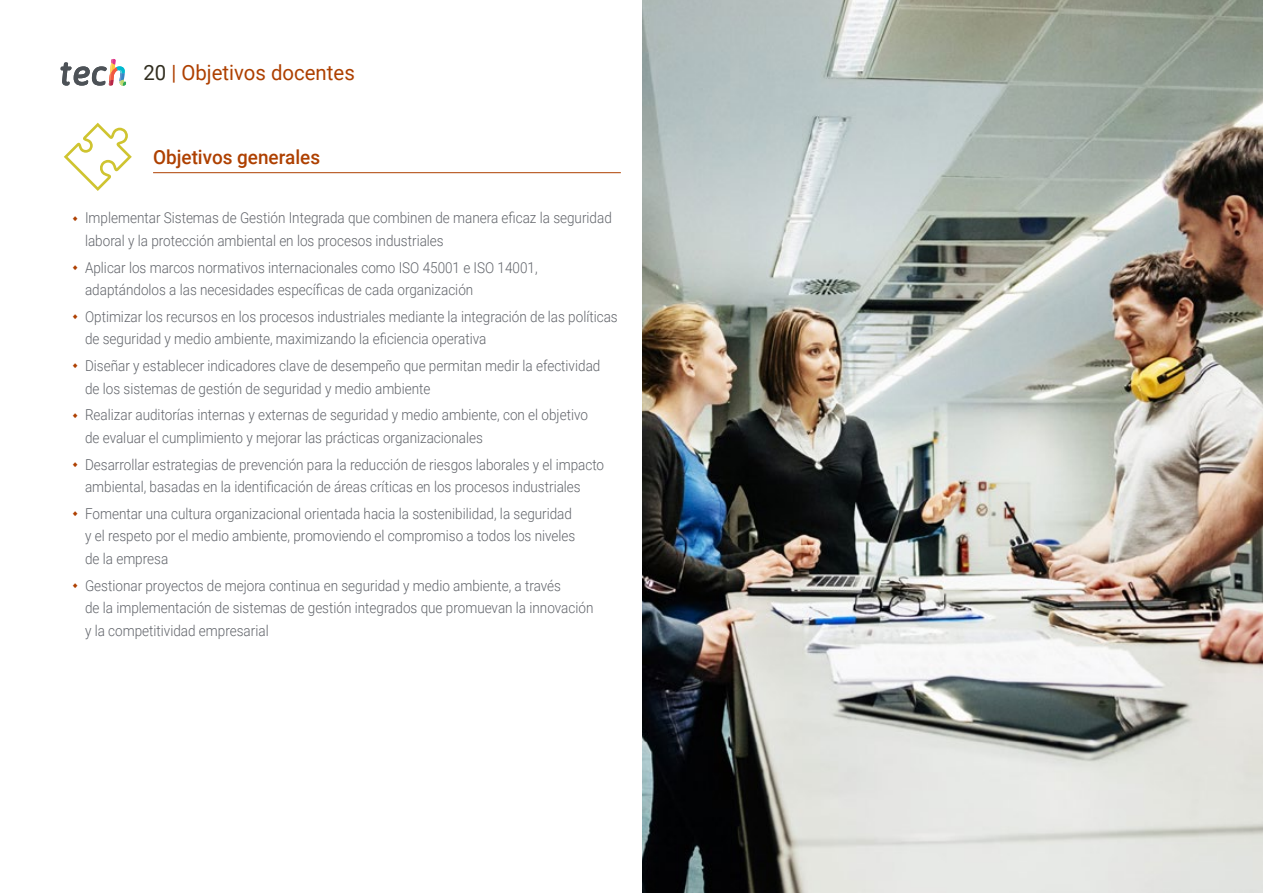
<style>
.page{position:relative;width:1263px;height:893px;background:#fff}
.page>*{position:absolute;margin:0;border:0;box-sizing:border-box;transform-origin:0 0}
.t1{font:21px "Roboto";color:#ae4000}
.t2{font:500 19.5px "Roboto";color:#ae4000}
.t3{font:300 15px/22.5px "Roboto";color:#61646a;scale:.9 1}
.s1{color:#312e20}
</style>
<div class="page">
<hr style="left:153px;top:172px;width:468px;height:1px;background:#ae4000">
<svg style="left:64px;top:123px;width:68px;height:68px"></svg>
<img style="left:642px;top:0;width:621px;height:893px">
<svg style="left:61px;top:59px;width:65px;height:27px"></svg>
<h1 class="t1" style="left:144px;top:57px;width:213px"><span class="s1">20</span> | Objetivos docentes</h1>
<h2 class="t2" style="left:153px;top:144px;width:169px">Objetivos generales</h2>
<p class="t3" style="left:85px;top:206px;width:587px">Implementar Sistemas de Gestión Integrada que combinen de manera eficaz la seguridad laboral y la protección ambiental en los procesos industriales</p>
<p class="t3" style="left:85px;top:255px;width:504px">Aplicar los marcos normativos internacionales como ISO 45001 e ISO 14001, adaptándolos a las necesidades específicas de cada organización</p>
<p class="t3" style="left:85px;top:305px;width:593px">Optimizar los recursos en los procesos industriales mediante la integración de las políticas de seguridad y medio ambiente, maximizando la eficiencia operativa</p>
<p class="t3" style="left:85px;top:354px;width:574px">Diseñar y establecer indicadores clave de desempeño que permitan medir la efectividad de los sistemas de gestión de seguridad y medio ambiente</p>
<p class="t3" style="left:85px;top:403px;width:560px">Realizar auditorías internas y externas de seguridad y medio ambiente, con el objetivo de evaluar el cumplimiento y mejorar las prácticas organizacionales</p>
<p class="t3" style="left:85px;top:452px;width:578px">Desarrollar estrategias de prevención para la reducción de riesgos laborales y el impacto ambiental, basadas en la identificación de áreas críticas en los procesos industriales</p>
<p class="t3" style="left:85px;top:502px;width:546px">Fomentar una cultura organizacional orientada hacia la sostenibilidad, la seguridad y el respeto por el medio ambiente, promoviendo el compromiso a todos los niveles de la empresa</p>
<p class="t3" style="left:85px;top:573px;width:566px">Gestionar proyectos de mejora continua en seguridad y medio ambiente, a través<br>de la implementación de sistemas de gestión integrados que promuevan la innovación y la competitividad empresarial</p>
</div>
